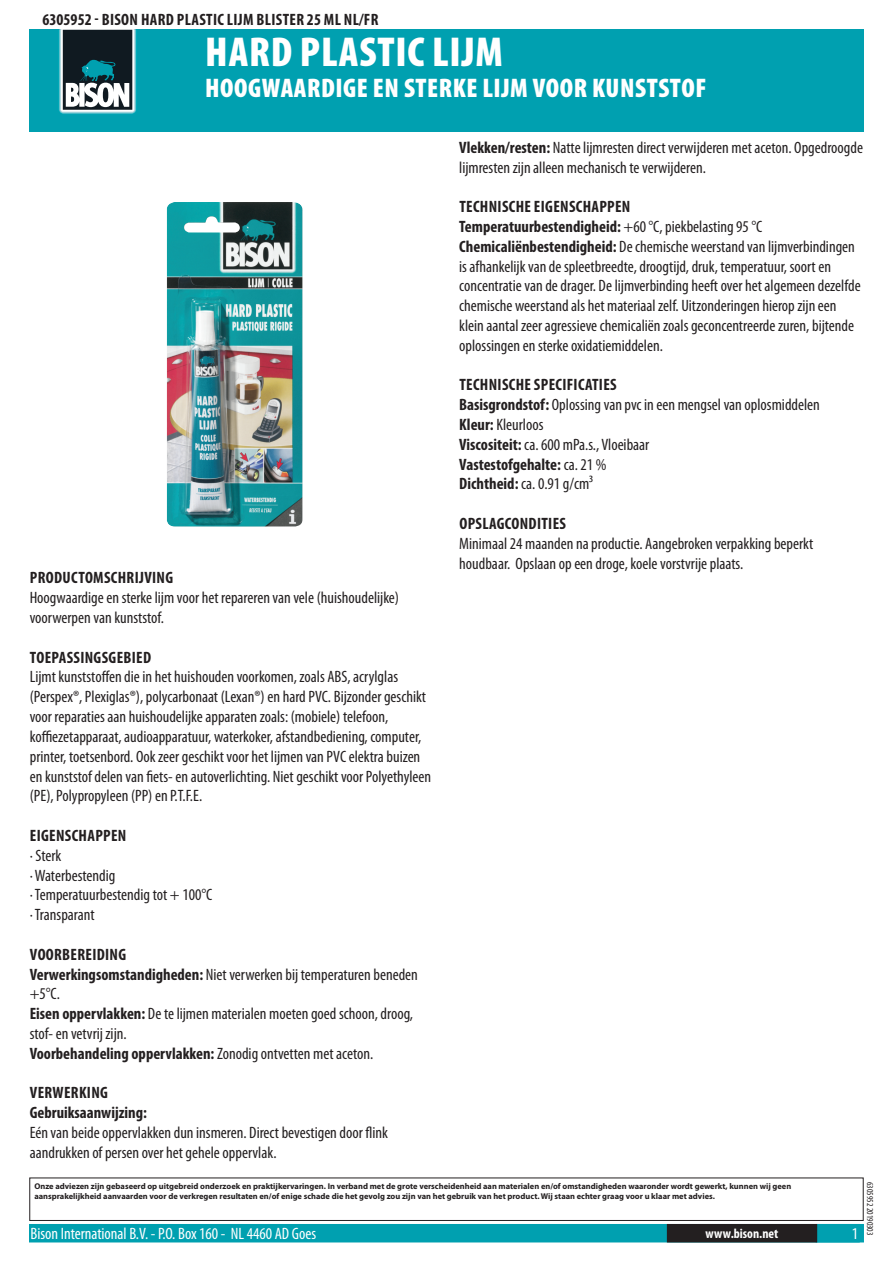
<style>
.page{position:relative;width:893px;height:1263px;background:#fff}
.page>*{position:absolute;margin:0;border:0;box-sizing:border-box;transform-origin:0 0}
.t1{font:900 condensed 42px "Myriad Pro";letter-spacing:.02em;color:#fff}
.t2{font:900 condensed 27px "Myriad Pro";letter-spacing:.02em;color:#fff}
.t3{font:condensed 16.5px/19.8px "Myriad Pro";color:#231f20}
.t4{font:700 condensed 16.5px/19.8px "Myriad Pro";letter-spacing:.02em;color:#231f20}
.t5{font:condensed 16.5px "Myriad Pro";color:#fff}
.t6{font:700 condensed 13.5px "Myriad Pro";color:#fff}
.t7{font:condensed 9px "Myriad Pro";color:#231f20}
.t8{font:700 8.4px/10.1px "Myriad Pro";color:#231f20}
.s1{font-weight:700}
</style>
<div class="page">
<div style="left:30px;top:1225px;width:833px;height:17px;background:#00a0b0"></div>
<div style="left:29px;top:1224px;width:835px;height:18px;border:2px solid #00a0b0"></div>
<div style="left:816px;top:1224px;width:44px;height:18px;border:2px solid #00a0b0"></div>
<div style="left:668px;top:1225px;width:148px;height:17px;background:#231f20"></div>
<div style="left:667px;top:1224px;width:150px;height:18px;border:2px solid #231f20"></div>
<div style="left:29px;top:1177px;width:835px;height:44px;border:1px solid #231f20"></div>
<div style="left:30px;top:30px;width:834px;height:102px;background:#00a0b0"></div>
<svg style="left:59px;top:30px;width:78px;height:84px;background:#516970"></svg>
<img style="left:167px;top:202px;width:136px;height:325px">
<p class="t4" style="left:43px;top:9px;width:336px">6305952 - Bison Hard Plastic Lijm Blister 25 ml NL/FR</p>
<h1 class="t1" style="left:205px;top:25px;width:299px">HARD PLASTIC LIJM</h1>
<h2 class="t2" style="left:205px;top:70px;width:503px">HOOGWAARDIGE EN STERKE LIJM VOOR KUNSTSTOF</h2>
<p class="t4" style="left:30px;top:568px;width:145px">Productomschrijving</p>
<p class="t3" style="left:30px;top:588px;width:371px">Hoogwaardige en sterke lijm voor het repareren van vele (huishoudelijke) voorwerpen van kunststof.</p>
<p class="t4" style="left:30px;top:647px;width:123px">Toepassingsgebied</p>
<p class="t3" style="left:30px;top:667px;width:403px">Lijmt kunststoffen die in het huishouden voorkomen, zoals ABS, acrylglas (Perspex®, Plexiglas®), polycarbonaat (Lexan®) en hard PVC. Bijzonder geschikt voor reparaties aan huishoudelijke apparaten zoals: (mobiele) telefoon, koffiezetapparaat, audioapparatuur, waterkoker, afstandbediening, computer, printer, toetsenbord. Ook zeer geschikt voor het lijmen van PVC elektra buizen en kunststof delen van fiets- en autoverlichting. Niet geschikt voor Polyethyleen (PE), Polypropyleen (PP) en P.T.F.E.</p>
<p class="t4" style="left:30px;top:825px;width:98px">Eigenschappen</p>
<p class="t3" style="left:30px;top:845px;width:184px">· Sterk<br>· Waterbestendig<br>· Temperatuurbestendig tot + 100°C · Transparant</p>
<p class="t3" style="left:30px;top:944px;width:390px"><span class="s1">Voorbereiding<br>Verwerkingsomstandigheden:</span> Niet verwerken bij temperaturen beneden +5°C.<br><span class="s1">Eisen oppervlakken:</span> De te lijmen materialen moeten goed schoon, droog, stof- en vetvrij zijn.<br><span class="s1">Voorbehandeling oppervlakken:</span> Zonodig ontvetten met aceton.</p>
<p class="t4" style="left:30px;top:1082px;width:119px">Verwerking<br>Gebruiksaanwijzing:</p>
<p class="t3" style="left:30px;top:1122px;width:360px">Eén van beide oppervlakken dun insmeren. Direct bevestigen door flink aandrukken of persen over het gehele oppervlak.</p>
<p class="t3" style="left:459px;top:137px;width:405px"><span class="s1">Vlekken/resten:</span> Natte lijmresten direct verwijderen met aceton. Opgedroogde lijmresten zijn alleen mechanisch te verwijderen.</p>
<p class="t3" style="left:459px;top:197px;width:403px"><span class="s1">Technische eigenschappen<br>Temperatuurbestendigheid:</span> +60 °C, piekbelasting 95 °C <span class="s1">Chemicaliënbestendigheid:</span> De chemische weerstand van lijmverbindingen is afhankelijk van de spleetbreedte, droogtijd, druk, temperatuur, soort en concentratie van de drager. De lijmverbinding heeft over het algemeen dezelfde chemische weerstand als het materiaal zelf. Uitzonderingen hierop zijn een klein aantal zeer agressieve chemicaliën zoals geconcentreerde zuren, bijtende oplossingen en sterke oxidatiemiddelen.</p>
<p class="t3" style="left:459px;top:375px;width:362px"><span class="s1">Technische specificaties<br>Basisgrondstof:</span> Oplossing van pvc in een mengsel van oplosmiddelen <span class="s1">Kleur:</span> Kleurloos<br><span class="s1">Viscositeit:</span> ca. 600 mPa.s., Vloeibaar<br><span class="s1">Vastestofgehalte:</span> ca. 21 %<br><span class="s1">Dichtheid:</span> ca. 0.91 g/cm³</p>
<p class="t4" style="left:459px;top:513px;width:108px">Opslagcondities</p>
<p class="t3" style="left:459px;top:533px;width:356px">Minimaal 24 maanden na productie. Aangebroken verpakking beperkt houdbaar. Opslaan op een droge, koele vorstvrije plaats.</p>
<p class="t8" style="left:34px;top:1181px;width:758px">Onze adviezen zijn gebaseerd op uitgebreid onderzoek en praktijkervaringen. In verband met de grote verscheidenheid aan materialen en/of omstandigheden waaronder wordt gewerkt, kunnen wij geen aansprakelijkheid aanvaarden voor de verkregen resultaten en/of enige schade die het gevolg zou zijn van het gebruik van het product. Wij staan echter graag voor u klaar met advies.</p>
<p class="t5" style="left:31px;top:1224px;width:287px">Bison International B.V. - P.O. Box 160 - NL 4460 AD Goes</p>
<p class="t6" style="left:706px;top:1225px;width:74px">www.bison.net</p>
<p class="t5" style="left:852px;top:1224px;width:8px">1</p>
<p class="t7" style="left:875px;top:1182px;width:55px;rotate:90deg">6305952 20190303</p>
</div>
